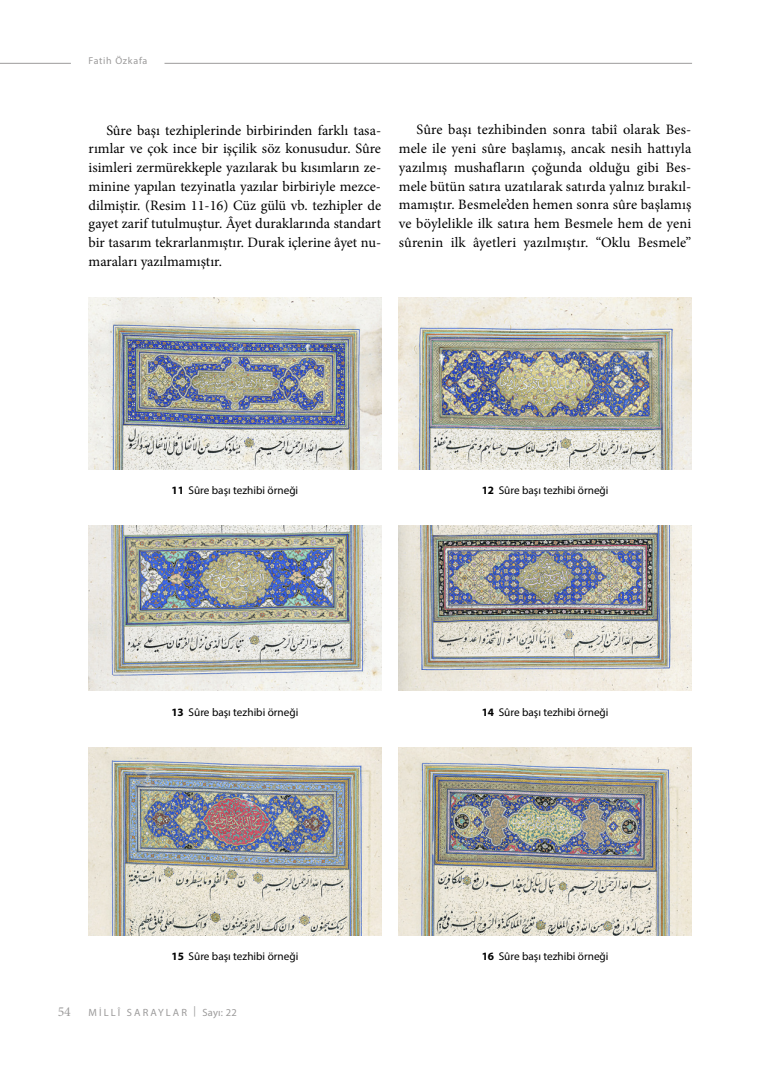
<style>
.page{position:relative;width:780px;height:1081px;background:#fff}
.page>*{position:absolute;margin:0;border:0;box-sizing:border-box;transform-origin:0 0}
.t1{font:14.38px/18.8px "Minion Pro";letter-spacing:.005em;color:#000;text-align:justify}
.t2{font:13.75px "Minion Pro";color:#9c9b9b}
.t3{font:11.25px "Myriad Pro";color:#000}
.t4{font:10.5px "Myriad Pro";letter-spacing:.2em;color:#9c9b9b}
.t5{font:10px "Myriad Pro";letter-spacing:.07em;color:#9c9b9b}
.s1{font-weight:700}
</style>
<div class="page">
<hr style="left:164px;top:63px;width:528px;height:1px;background:#9c9b9b">
<hr style="left:0;top:63px;width:71px;height:1px;background:#9c9b9b">
<img style="left:89px;top:297px;width:292px;height:172px">
<img style="left:399px;top:297px;width:292px;height:172px">
<img style="left:89px;top:525px;width:292px;height:166px">
<img style="left:399px;top:525px;width:292px;height:166px">
<img style="left:89px;top:747px;width:292px;height:189px">
<img style="left:399px;top:747px;width:292px;height:189px">
<p class="t5" style="left:89px;top:54px;width:60px">Fatih Özkafa</p>
<p class="t1" style="left:89px;top:121px;width:294px;text-indent:18px">Sûre başı tezhiplerinde birbirinden farklı tasa&shy;rımlar ve çok ince bir işçilik söz konusudur. Sûre isimleri zermürekkeple yazılarak bu kısımların ze&shy;minine yapılan tezyinatla yazılar birbiriyle mezce&shy;dilmiştir. (Resim 11-16) Cüz gülü vb. tezhipler de gayet zarif tutulmuştur. Âyet duraklarında standart bir tasarım tekrarlanmıştır. Durak içlerine âyet nu&shy;maraları yazılmamıştır.</p>
<p class="t1" style="left:399px;top:121px;width:294px;text-indent:18px">Sûre başı tezhibinden sonra tabiî olarak Bes&shy;mele ile yeni sûre başlamış, ancak nesih hattıyla yazılmış mushafların çoğunda olduğu gibi Bes&shy;mele bütün satıra uzatılarak satırda yalnız bırakıl&shy;mamıştır. Besmele’den hemen sonra sûre başlamış ve böylelikle ilk satıra hem Besmele hem de yeni sûrenin ilk âyetleri yazılmıştır. “Oklu Besmele”</p>
<p class="t3" style="left:171px;top:483px;width:128px"><span class="s1">11</span> Sûre başı tezhibi örneği</p>
<p class="t3" style="left:481px;top:483px;width:128px"><span class="s1">12</span> Sûre başı tezhibi örneği</p>
<p class="t3" style="left:171px;top:705px;width:128px"><span class="s1">13</span> Sûre başı tezhibi örneği</p>
<p class="t3" style="left:481px;top:705px;width:128px"><span class="s1">14</span> Sûre başı tezhibi örneği</p>
<p class="t3" style="left:171px;top:950px;width:128px"><span class="s1">15</span> Sûre başı tezhibi örneği</p>
<p class="t3" style="left:481px;top:950px;width:128px"><span class="s1">16</span> Sûre başı tezhibi örneği</p>
<p class="t2" style="left:58px;top:1003px;width:15px">54</p>
<p class="t4" style="left:89px;top:1006px;width:150px">MİLLÎ SARAYLAR | Sayı: 22</p>
</div>
